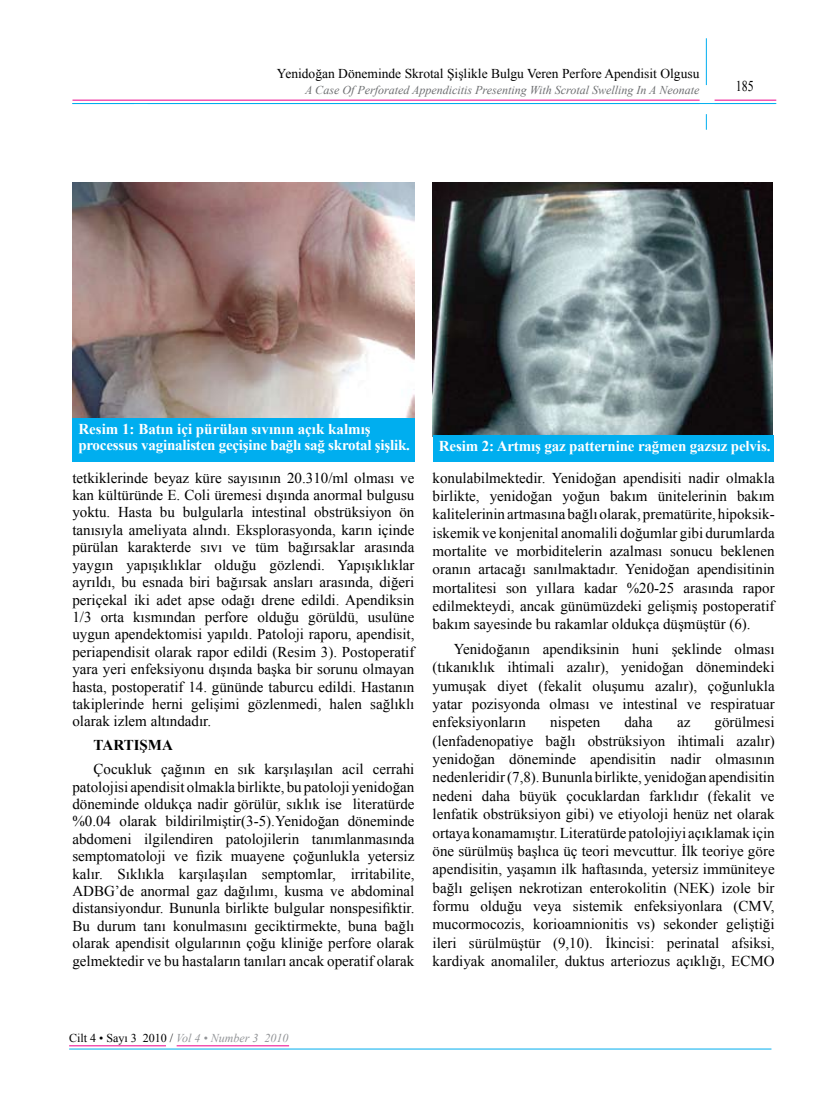
<style>
.page{position:relative;width:830px;height:1106px;background:#fff}
.page>*{position:absolute;margin:0;border:0;box-sizing:border-box;transform-origin:0 0}
.t1{font:15px/17.4px "Times New Roman";color:#000;text-align:justify}
.t2{font:700 15px/16.5px "Times New Roman";letter-spacing:-.01em;color:#fff}
.t3{font:700 15px "Times New Roman";color:#000}
.t4{font:15px "Times New Roman";color:#000;scale:.8 1}
.t5{font:13.5px "Times New Roman";color:#000}
.t6{font:italic 12px "Times New Roman";color:#6d6f71}
.t7{font:12px "Times New Roman";color:#000}
.s1{font-style:italic;color:#939598}
</style>
<div class="page">
<hr style="left:72px;top:100px;width:627px;height:1px;background:#ec008c">
<hr style="left:72px;top:103px;width:627px;height:1px;background:#00aeef">
<hr style="left:176px;top:1045px;width:113px;height:1px;background:#ec008c">
<hr style="left:69px;top:1048px;width:702px;height:1px;background:#00aeef">
<hr style="left:69px;top:1045px;width:97px;height:1px;background:#ec008c">
<hr style="left:714px;top:100px;width:61px;height:1px;background:#ec008c">
<hr style="left:714px;top:103px;width:61px;height:1px;background:#00aeef">
<hr style="left:705px;top:38px;width:1px;height:47px;background:#00aeef">
<svg style="left:705px;top:114px;width:1px;height:16px"></svg>
<hr style="left:147px;top:103px;width:627px;height:1px;background:#00aeef">
<img style="left:72px;top:183px;width:342px;height:234px">
<div style="left:72px;top:418px;width:342px;height:43px;background:#00aeef"></div>
<img style="left:433px;top:183px;width:339px;height:252px">
<div style="left:433px;top:435px;width:339px;height:26px;background:#00aeef"></div>
<p class="t5" style="left:277px;top:64px;width:424px">Yenidoğan Döneminde Skrotal Şişlikle Bulgu Veren Perfore Apendisit Olgusu</p>
<p class="t6" style="left:305px;top:82px;width:395px">A Case Of Perforated Appendicitis Presenting With Scrotal Swelling In A Neonate</p>
<p class="t4" style="left:735px;top:75px;width:24px">185</p>
<p class="t2" style="left:78px;top:420px;width:333px">Resim 1: Batın içi pürülan sıvının açık kalmış processus vaginalisten geçişine bağlı sağ skrotal şişlik.</p>
<p class="t1" style="left:72px;top:468px;width:343px">tetkiklerinde beyaz küre sayısının 20.310/ml olması ve kan kültüründe E. Coli üremesi dışında anormal bulgusu yoktu. Hasta bu bulgularla intestinal obstrüksiyon ön tanısıyla ameliyata alındı. Eksplorasyonda, karın içinde pürülan karakterde sıvı ve tüm bağırsaklar arasında yaygın yapışıklıklar olduğu gözlendi. Yapışıklıklar ayrıldı, bu esnada biri bağırsak ansları arasında, diğeri periçekal iki adet apse odağı drene edildi. Apendiksin 1/3 orta kısmından perfore olduğu görüldü, usulüne uygun apendektomisi yapıldı. Patoloji raporu, apendisit, periapendisit olarak rapor edildi (Resim 3). Postoperatif yara yeri enfeksiyonu dışında başka bir sorunu olmayan hasta, postoperatif 14. gününde taburcu edildi. Hastanın takiplerinde herni gelişimi gözlenmedi, halen sağlıklı olarak izlem altındadır.</p>
<p class="t3" style="left:94px;top:735px;width:81px">TARTIŞMA</p>
<p class="t1" style="left:72px;top:760px;width:343px;text-indent:21px">Çocukluk çağının en sık karşılaşılan acil cerrahi patolojisi apendisit olmakla birlikte, bu patoloji yenidoğan döneminde oldukça nadir görülür, sıklık ise literatürde %0.04 olarak bildirilmiştir(3-5).Yenidoğan döneminde abdomeni ilgilendiren patolojilerin tanımlanmasında semptomatoloji ve fizik muayene çoğunlukla yetersiz kalır. Sıklıkla karşılaşılan semptomlar, irritabilite, ADBG’de anormal gaz dağılımı, kusma ve abdominal distansiyondur. Bununla birlikte bulgular nonspesifiktir.<br>Bu durum tanı konulmasını geciktirmekte, buna bağlı olarak apendisit olgularının çoğu kliniğe perfore olarak gelmektedir ve bu hastaların tanıları ancak operatif olarak</p>
<p class="t2" style="left:439px;top:437px;width:333px">Resim 2: Artmış gaz patternine rağmen gazsız pelvis.</p>
<p class="t1" style="left:432px;top:468px;width:343px;line-height:18.3px">konulabilmektedir. Yenidoğan apendisiti nadir olmakla birlikte, yenidoğan yoğun bakım ünitelerinin bakım kalitelerinin artmasına bağlı olarak, prematürite, hipoksik&shy;iskemik ve konjenital anomalili doğumlar gibi durumlarda mortalite ve morbiditelerin azalması sonucu beklenen oranın artacağı sanılmaktadır. Yenidoğan apendisitinin mortalitesi son yıllara kadar %20-25 arasında rapor edilmekteydi, ancak günümüzdeki gelişmiş postoperatif bakım sayesinde bu rakamlar oldukça düşmüştür (6).</p>
<p class="t1" style="left:432px;top:639px;width:343px;line-height:18.3px;text-indent:21px">Yenidoğanın apendiksinin huni şeklinde olması (tıkanıklık ihtimali azalır), yenidoğan dönemindeki yumuşak diyet (fekalit oluşumu azalır), çoğunlukla yatar pozisyonda olması ve intestinal ve respiratuar enfeksiyonların</p>
<p class="t1" style="left:432px;top:713px;width:343px;line-height:18.3px;text-indent:282px">görülmesi (lenfadenopatiye bağlı obstrüksiyon ihtimali azalır) yenidoğan döneminde apendisitin nadir olmasının nedenleridir (7,8). Bununla birlikte, yenidoğan apendisitin nedeni daha büyük çocuklardan farklıdır (fekalit ve lenfatik obstrüksiyon gibi) ve etiyoloji henüz net olarak ortaya konamamıştır. Literatürde patolojiyi açıklamak için öne sürülmüş başlıca üç teori mevcuttur. İlk teoriye göre apendisitin, yaşamın ilk haftasında, yetersiz immüniteye bağlı gelişen nekrotizan enterokolitin (NEK) izole bir formu olduğu veya sistemik enfeksiyonlara (CMV, mucormocozis, korioamnionitis vs) sekonder geliştiği ileri sürülmüştür (9,10). İkincisi: perinatal afsiksi, kardiyak anomaliler, duktus arteriozus açıklığı, ECMO</p>
<p class="t1" style="left:550px;top:713px;width:51px">nispeten</p>
<p class="t1" style="left:624px;top:713px;width:30px">daha</p>
<p class="t1" style="left:676px;top:713px;width:15px">az</p>
<p class="t7" style="left:69px;top:1030px;width:221px">Cilt 4 • Sayı 3 2010 / <span class="s1">Vol 4 • Number 3 2010</span></p>
</div>
